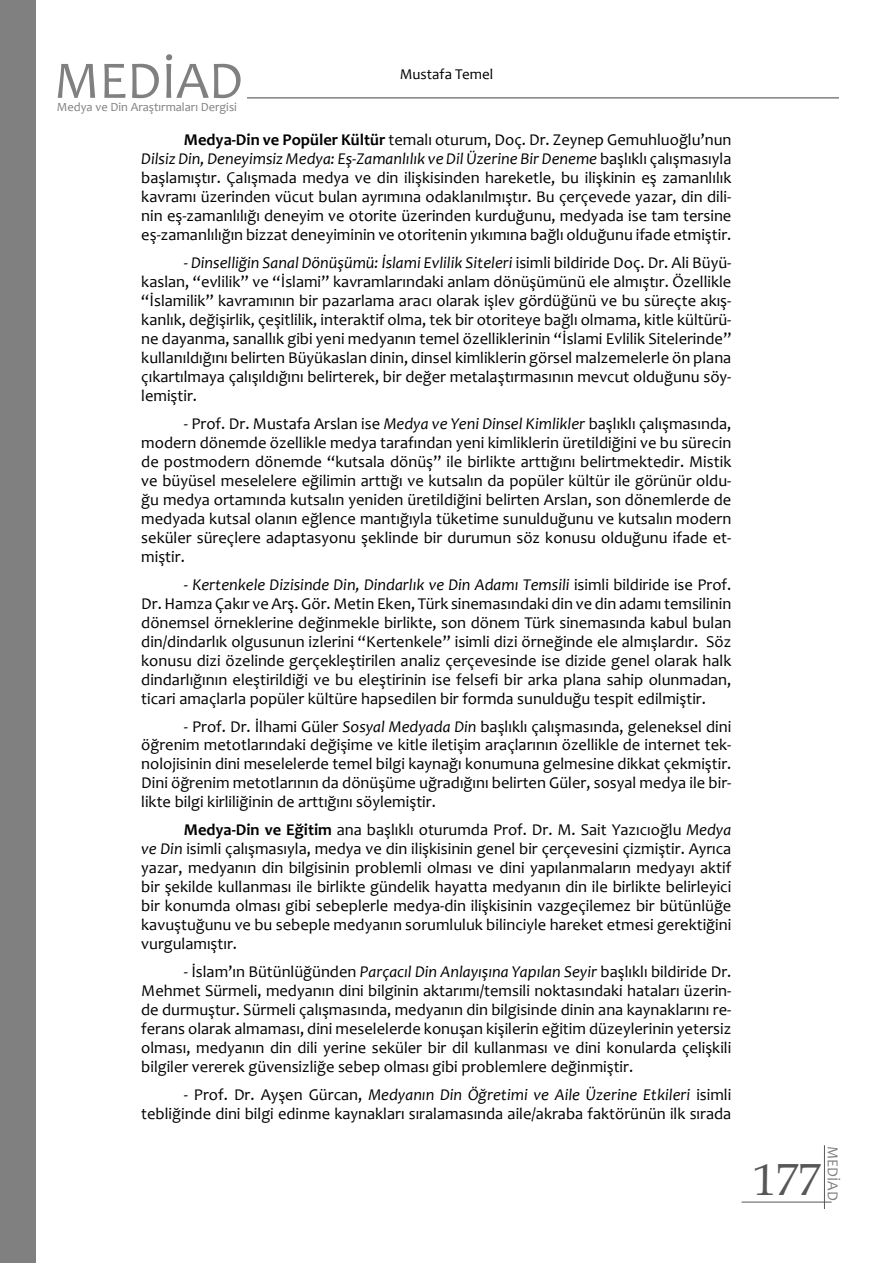
<style>
.page{position:relative;width:893px;height:1263px;background:#fff}
.page>*{position:absolute;margin:0;border:0;box-sizing:border-box;transform-origin:0 0}
.t1{font:53.25px "Candara";color:#818080}
.t2{font:45px "Book Antiqua";color:#575756}
.t3{font:16.5px/18.9px "Candara";color:#000;text-align:justify}
.t4{font:15.45px "Candara";color:#818080}
.t5{font:15px "Candara";color:#000}
.t6{font:12.45px "Candara";color:#818080}
.s1{font-weight:700}
.s2{font-style:italic}
</style>
<div class="page">
<hr style="left:824px;top:1145px;width:1px;height:64px;background:#575756">
<hr style="left:742px;top:1202px;width:90px;height:1px;background:#575756">
<hr style="left:247px;top:97px;width:592px;height:2px;background:#818080">
<div style="left:0;top:0;width:35px;height:1263px;background:#818080"></div>
<h1 class="t1" style="left:54px;top:47px;width:191px">MEDİAD</h1>
<p class="t6" style="left:57px;top:99px;width:181px">Medya ve Din Araştırmaları Dergisi</p>
<p class="t5" style="left:400px;top:65px;width:95px">Mustafa Temel</p>
<p class="t3" style="left:141px;top:130px;width:592px;text-indent:43px"><span class="s1">Medya-Din ve Popüler Kültür</span> temalı oturum, Doç. Dr. Zeynep Gemuhluoğlu’nun <span class="s2">Dilsiz Din, Deneyimsiz Medya: Eş-Zamanlılık ve Dil Üzerine Bir Deneme</span> başlıklı çalışmasıyla başlamıştır. Çalışmada medya ve din ilişkisinden hareketle, bu ilişkinin eş zamanlılık kavramı üzerinden vücut bulan ayrımına odaklanılmıştır. Bu çerçevede yazar, din dili&shy;nin eş-zamanlılığı deneyim ve otorite üzerinden kurduğunu, medyada ise tam tersine eş-zamanlılığın bizzat deneyiminin ve otoritenin yıkımına bağlı olduğunu ifade etmiştir.</p>
<p class="t3" style="left:141px;top:253px;width:592px;text-indent:43px">- <span class="s2">Dinselliğin Sanal Dönüşümü: İslami Evlilik Siteleri</span> isimli bildiride Doç. Dr. Ali Büyü&shy;kaslan, “evlilik” ve “İslami” kavramlarındaki anlam dönüşümünü ele almıştır. Özellikle “İslamilik” kavramının bir pazarlama aracı olarak işlev gördüğünü ve bu süreçte akış&shy;kanlık, değişirlik, çeşitlilik, interaktif olma, tek bir otoriteye bağlı olmama, kitle kültürü&shy;ne dayanma, sanallık gibi yeni medyanın temel özelliklerinin “İslami Evlilik Sitelerinde” kullanıldığını belirten Büyükaslan dinin, dinsel kimliklerin görsel malzemelerle ön plana çıkartılmaya çalışıldığını belirterek, bir değer metalaştırmasının mevcut olduğunu söy&shy;lemiştir.</p>
<p class="t3" style="left:141px;top:414px;width:592px;text-indent:43px">- Prof. Dr. Mustafa Arslan ise <span class="s2">Medya ve Yeni Dinsel Kimlikler</span> başlıklı çalışmasında, modern dönemde özellikle medya tarafından yeni kimliklerin üretildiğini ve bu sürecin de postmodern dönemde “kutsala dönüş” ile birlikte arttığını belirtmektedir. Mistik ve büyüsel meselelere eğilimin arttığı ve kutsalın da popüler kültür ile görünür oldu&shy;ğu medya ortamında kutsalın yeniden üretildiğini belirten Arslan, son dönemlerde de medyada kutsal olanın eğlence mantığıyla tüketime sunulduğunu ve kutsalın modern seküler süreçlere adaptasyonu şeklinde bir durumun söz konusu olduğunu ifade et&shy;miştir.</p>
<p class="t3" style="left:141px;top:575px;width:592px;text-indent:43px">- <span class="s2">Kertenkele Dizisinde Din, Dindarlık ve Din Adamı Temsili</span> isimli bildiride ise Prof.<br>Dr. Hamza Çakır ve Arş. Gör. Metin Eken, Türk sinemasındaki din ve din adamı temsilinin dönemsel örneklerine değinmekle birlikte, son dönem Türk sinemasında kabul bulan din/dindarlık olgusunun izlerini “Kertenkele” isimli dizi örneğinde ele almışlardır. Söz konusu dizi özelinde gerçekleştirilen analiz çerçevesinde ise dizide genel olarak halk dindarlığının eleştirildiği ve bu eleştirinin ise felsefi bir arka plana sahip olunmadan, ticari amaçlarla popüler kültüre hapsedilen bir formda sunulduğu tespit edilmiştir.</p>
<p class="t3" style="left:141px;top:716px;width:592px;text-indent:43px">- Prof. Dr. İlhami Güler <span class="s2">Sosyal Medyada Din</span> başlıklı çalışmasında, geleneksel dini öğrenim metotlarındaki değişime ve kitle iletişim araçlarının özellikle de internet tek&shy;nolojisinin dini meselelerde temel bilgi kaynağı konumuna gelmesine dikkat çekmiştir.<br>Dini öğrenim metotlarının da dönüşüme uğradığını belirten Güler, sosyal medya ile bir&shy;likte bilgi kirliliğinin de arttığını söylemiştir.</p>
<p class="t3" style="left:141px;top:820px;width:592px;text-indent:43px"><span class="s1">Medya-Din ve Eğitim</span> ana başlıklı oturumda Prof. Dr. M. Sait Yazıcıoğlu <span class="s2">Medya ve Din</span> isimli çalışmasıyla, medya ve din ilişkisinin genel bir çerçevesini çizmiştir. Ayrıca yazar, medyanın din bilgisinin problemli olması ve dini yapılanmaların medyayı aktif bir şekilde kullanması ile birlikte gündelik hayatta medyanın din ile birlikte belirleyici bir konumda olması gibi sebeplerle medya-din ilişkisinin vazgeçilemez bir bütünlüğe kavuştuğunu ve bu sebeple medyanın sorumluluk bilinciyle hareket etmesi gerektiğini vurgulamıştır.</p>
<p class="t3" style="left:141px;top:962px;width:592px;text-indent:43px">- İslam’ın Bütünlüğünden <span class="s2">Parçacıl Din Anlayışına Yapılan Seyir</span> başlıklı bildiride Dr.<br>Mehmet Sürmeli, medyanın dini bilginin aktarımı/temsili noktasındaki hataları üzerin&shy;de durmuştur. Sürmeli çalışmasında, medyanın din bilgisinde dinin ana kaynaklarını re&shy;ferans olarak almaması, dini meselelerde konuşan kişilerin eğitim düzeylerinin yetersiz olması, medyanın din dili yerine seküler bir dil kullanması ve dini konularda çelişkili bilgiler vererek güvensizliğe sebep olması gibi problemlere değinmiştir.</p>
<p class="t3" style="left:141px;top:1085px;width:592px;text-align:right">- Prof. Dr. Ayşen Gürcan, <span class="s2">Medyanın Din Öğretimi ve Aile Üzerine Etkileri</span> isimli tebliğinde dini bilgi edinme kaynakları sıralamasında aile/akraba faktörünün ilk sırada</p>
<p class="t4" style="left:842px;top:1146px;width:56px;rotate:90deg">MEDİAD</p>
<h2 class="t2" style="left:753px;top:1148px;width:69px">177</h2>
</div>
